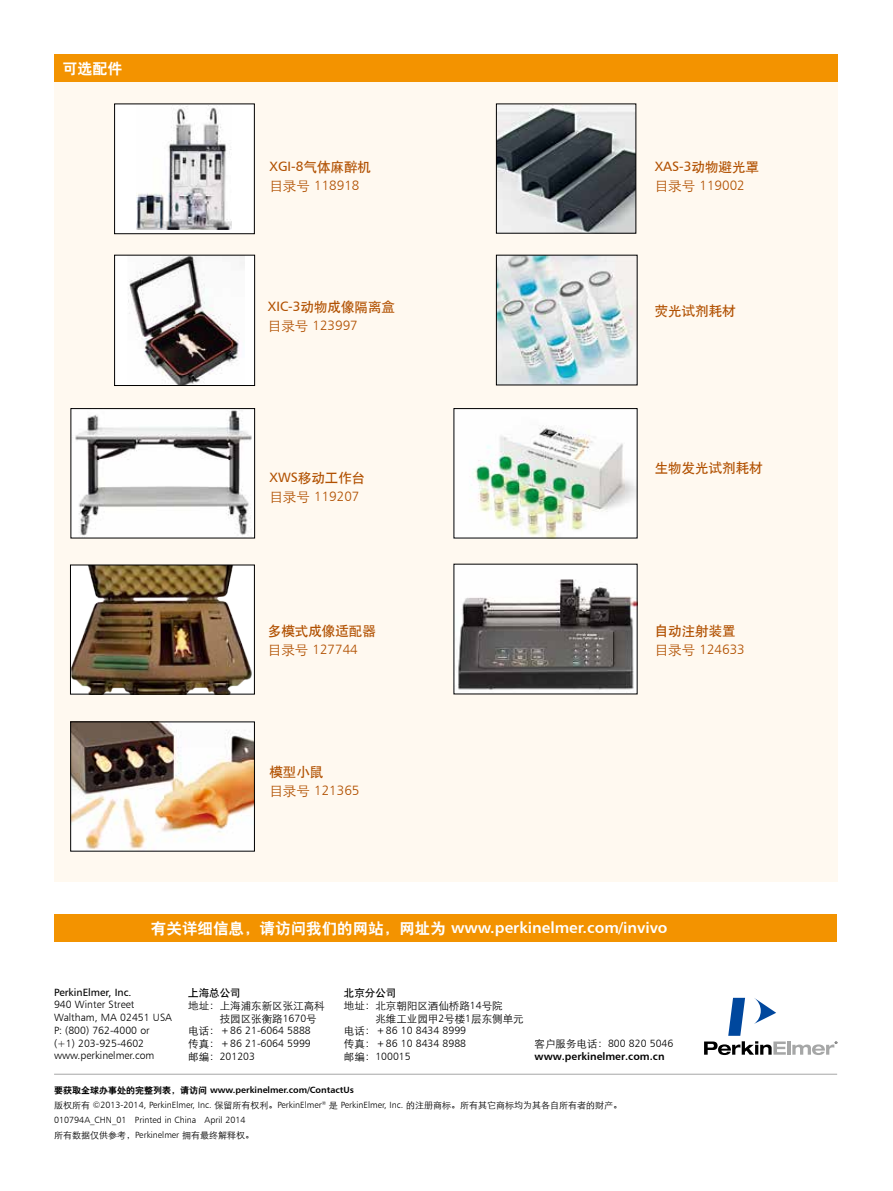
<style>
.page{position:relative;width:893px;height:1191px;background:#fff}
.page>*{position:absolute;margin:0;border:0;box-sizing:border-box;transform-origin:0 0}
.t1{font:15.6px "Humanist 777 BT Bold B";color:#fff}
.t2{font:15px "H Yb 2 gj";color:#fff}
.t3{font:13.5px "Humanist 777 BT Light B";color:#b15000}
.t4{font:13.5px "H Yb 1 gj";color:#b15000}
.t5{font:13.5px "Humanist 777 BT Roman B";color:#b15000}
.t6{font:10.5px/12.8px "Humanist 777 BT Light B";color:#000;text-align:justify}
.t7{font:10.5px/12.8px "ST Xihei";color:#000}
.t8{font:10.5px "Humanist 777 BT Bold B";color:#000}
.t9{font:10.5px "Humanist 777 BT Roman B";color:#000}
.t10{font:10.5px "H Yb 1 gj";color:#000}
.t11{font:9px/15px "Humanist 777 BT Light B";color:#000}
.t12{font:9px "Humanist 777 BT Bold B";color:#000}
.t13{font:9px "ST Xihei";color:#000}
.s1{font-family:"H Yb 1 gj"}
.s2{font-family:"ST Xihei"}
.s3{font-family:"Humanist 777 BT Roman B"}
.s4{font-family:"H Yb 2 gj"}
.s5{font-family:"Humanist 777 BT Light B"}
</style>
<div class="page">
<div style="left:54px;top:54px;width:783px;height:827px;background:#fff9f0"></div>
<div style="left:115px;top:104px;width:139px;height:130px;background:#fff"></div>
<img style="left:137px;top:106px;width:95px;height:123px">
<div style="left:114px;top:104px;width:141px;height:130px;border:1px solid #000"></div>
<div style="left:115px;top:255px;width:140px;height:130px;background:#fff"></div>
<img style="left:128px;top:257px;width:116px;height:127px">
<div style="left:114px;top:255px;width:141px;height:131px;border:1px solid #000"></div>
<img style="left:72px;top:567px;width:181px;height:125px">
<div style="left:70px;top:565px;width:185px;height:129px;border:1px solid #000"></div>
<img style="left:498px;top:106px;width:136px;height:125px">
<div style="left:496px;top:104px;width:140px;height:129px;border:1px solid #000"></div>
<img style="left:72px;top:723px;width:181px;height:126px">
<div style="left:70px;top:721px;width:185px;height:130px;border:1px solid #000"></div>
<img style="left:73px;top:410px;width:180px;height:126px">
<div style="left:71px;top:408px;width:184px;height:130px;border:1px solid #000"></div>
<img style="left:498px;top:257px;width:137px;height:126px">
<img style="left:456px;top:566px;width:179px;height:126px">
<img style="left:456px;top:410px;width:179px;height:126px">
<hr style="left:54px;top:1073px;width:783px;height:1px;background:#a6a7a7">
<svg style="left:754px;top:998px;width:22px;height:25px"></svg>
<svg style="left:728px;top:997px;width:17px;height:38px"></svg>
<svg style="left:704px;top:1041px;width:133px;height:14px"></svg>
<div style="left:54px;top:914px;width:782px;height:28px;background:#f39300"></div>
<div style="left:54px;top:54px;width:783px;height:27px;background:#f39300"></div>
<h2 class="t2" style="left:63px;top:61px;width:61px">可选配件</h2>
<p class="t5" style="left:269px;top:158px;width:103px">XGI-8<span class="s1">气体麻醉机</span></p>
<p class="t3" style="left:269px;top:177px;width:92px"><span class="s2">目录号</span> 118918</p>
<p class="t4" style="left:268px;top:300px;width:129px"><span class="s3">XIC-3</span>动物成像隔离盒</p>
<p class="t3" style="left:268px;top:317px;width:92px"><span class="s2">目录号</span> 123997</p>
<p class="t5" style="left:655px;top:158px;width:106px">XAS-3<span class="s1">动物避光罩</span></p>
<p class="t3" style="left:655px;top:177px;width:92px"><span class="s2">目录号</span> 119002</p>
<p class="t4" style="left:655px;top:304px;width:82px">荧光试剂耗材</p>
<p class="t4" style="left:269px;top:471px;width:97px"><span class="s3">XWS</span>移动工作台</p>
<p class="t3" style="left:269px;top:488px;width:92px"><span class="s2">目录号</span> 119207</p>
<p class="t4" style="left:268px;top:624px;width:109px">多模式成像适配器</p>
<p class="t3" style="left:268px;top:641px;width:92px"><span class="s2">目录号</span> 127744</p>
<p class="t4" style="left:269px;top:765px;width:55px">模型小鼠</p>
<p class="t3" style="left:269px;top:781px;width:92px"><span class="s2">目录号</span> 121365</p>
<p class="t4" style="left:655px;top:461px;width:109px">生物发光试剂耗材</p>
<p class="t4" style="left:655px;top:624px;width:82px">自动注射装置</p>
<p class="t3" style="left:655px;top:641px;width:92px"><span class="s2">目录号</span> 124633</p>
<h1 class="t1" style="left:151px;top:918px;width:518px"><span class="s4">有关详细信息，请访问我们的网站，网址为</span> www.perkinelmer.com/invivo</h1>
<p class="t9" style="left:54px;top:985px;width:79px">PerkinElmer, Inc.</p>
<p class="t6" style="left:54px;top:998px;width:119px;text-align:left">940 Winter Street<br>Waltham, MA 02451 USA<br>P: (800) 762-4000 or (+1) 203-925-4602 www.perkinelmer.com</p>
<p class="t10" style="left:188px;top:987px;width:54px">上海总公司</p>
<p class="t7" style="left:220px;top:998px;width:106px;text-indent:-32px">地址：上海浦东新区张江高科技园区张衡路<span class="s5">1670</span>号</p>
<p class="t6" style="left:188px;top:1024px;width:124px"><span class="s2">电话：﹢</span>86 21-6064 5888<span class="s2">传真：﹢</span>86 21-6064 5999<span class="s2">邮编：</span>201203</p>
<p class="t10" style="left:344px;top:987px;width:54px">北京分公司</p>
<p class="t7" style="left:375px;top:998px;width:150px;text-indent:-32px">地址：北京朝阳区酒仙桥路<span class="s5">14</span>号院<br>兆维工业园甲<span class="s5">2</span>号楼<span class="s5">1</span>层东侧单元</p>
<p class="t6" style="left:344px;top:1024px;width:124px"><span class="s2">电话：﹢</span>86 10 8434 8999<span class="s2">传真：﹢</span>86 10 8434 8988<span class="s2">邮编：</span>100015</p>
<p class="t6" style="left:535px;top:1037px;width:140px"><span class="s2">客户服务电话：</span>800 820 5046</p>
<p class="t8" style="left:535px;top:1049px;width:131px">www.perkinelmer.com.cn</p>
<p class="t12" style="left:54px;top:1084px;width:301px"><span class="s4">要获取全球办事处的完整列表，请访问</span> www.perkinelmer.com/ContactUs</p>
<p class="t11" style="left:54px;top:1097px;width:569px"><span class="s2">版权所有</span> ©2013-2014, PerkinElmer, Inc. <span class="s2">保留所有权利。</span>PerkinElmer<sup>®</sup> <span class="s2">是</span> PerkinElmer, Inc. <span class="s2">的注册商标。所有其它商标均为其各自所有者的财产。<br></span>010794A_CHN_01 Printed in China April 2014</p>
<p class="t13" style="left:54px;top:1128px;width:201px">所有数据仅供参考，<span class="s5">Perkinelmer</span> 拥有最终解释权。</p>
</div>
